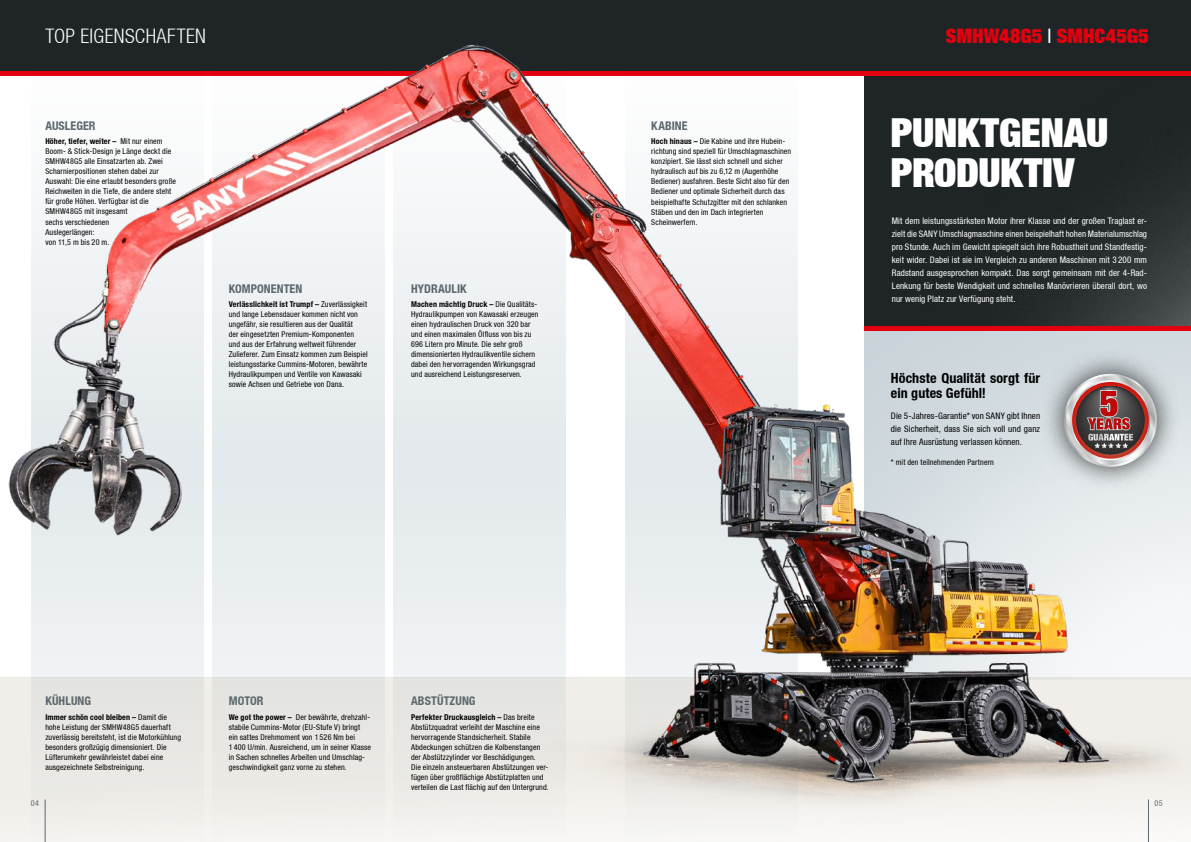
<style>
.page{position:relative;width:1191px;height:842px;background:#fff}
.page>*{position:absolute;margin:0;border:0;box-sizing:border-box;transform-origin:0 0}
.t1{font:900 40px/40px "Context Reprise Extra Black S Si Extra";letter-spacing:-.01em;color:#fff}
.t2{font:900 20px "Context Reprise Extra Black S Si Extra";letter-spacing:.005em;color:#e3000f}
.t3{font:700 20px "Context Reprise Light Cond S Si";letter-spacing:.015em;color:#fff}
.t4{font:700 condensed 14px/15px "Context Reprise Condensed S Si";letter-spacing:.005em;color:#000}
.t5{font:700 condensed 12px "Context Reprise Condensed S Si";letter-spacing:.005em;color:#5d686d}
.t6{font:9px/13px "Context Reprise Condensed S Si Condensed";letter-spacing:.01em;color:#fff;text-align:justify}
.t7{font:9px/13px "Context Reprise Condensed S Si Condensed";letter-spacing:.01em;color:#000;text-align:justify}
.t8{font:8px/10px "Context Reprise Condensed S Si Condensed";letter-spacing:.015em;color:#000}
.t9{font:700 condensed 8px "Context Reprise Condensed S Si";letter-spacing:.02em;color:#000}
.t10{font:8px "Context Reprise Condensed S Si Condensed";color:#5d686d}
.s1{color:#fff}
.s2{font-family:"Context Reprise Condensed S Si Condensed";font-weight:400;font-stretch:normal}
.s3{font-family:"Context Reprise Condensed S Si";font-weight:700;font-stretch:condensed}
</style>
<div class="page">
<img style="left:0;top:0;width:1191px;height:842px">
<hr style="left:45px;top:799px;width:1px;height:43px;background:#5d686d">
<hr style="left:1148px;top:799px;width:1px;height:43px;background:#5d686d">
<h2 class="t3" style="left:45px;top:24px;width:162px">TOP EIGENSCHAFTEN</h2>
<h2 class="t2" style="left:946px;top:22px;width:204px">SMHW48G5 <span class="s1">|</span> SMHC45G5</h2>
<h3 class="t5" style="left:45px;top:118px;width:52px">AUSLEGER</h3>
<p class="t9" style="left:45px;top:137px;width:119px">Höher, tiefer, weiter – <span class="s2">Mit nur einem</span></p>
<p class="t8" style="left:45px;top:147px;width:132px">Boom- &amp; Stick-Design je Länge deckt die<br>SMHW48G5 alle Einsatzarten ab. Zwei<br>Scharnierpositionen stehen dabei zur<br>Auswahl: Die eine erlaubt besonders große<br>Reichweiten in die Tiefe, die andere steht für große Höhen. Verfügbar ist die<br>SMHW48G5 mit insgesamt<br>sechs verschiedenen<br>Auslegerlängen:<br>von 11,5 m bis 20 m.</p>
<h3 class="t5" style="left:229px;top:281px;width:75px">KOMPONENTEN</h3>
<p class="t9" style="left:229px;top:300px;width:140px">Verlässlichkeit ist Trumpf – <span class="s2">Zuverlässigkeit</span></p>
<p class="t8" style="left:229px;top:309px;width:140px">und lange Lebensdauer kommen nicht von ungefähr, sie resultieren aus der Qualität<br>der eingesetzten Premium-Komponenten<br>und aus der Erfahrung weltweit führender Zulieferer. Zum Einsatz kommen zum Beispiel leistungsstarke Cummins-Motoren, bewährte Hydraulikpumpen und Ventile von Kawasaki sowie Achsen und Getriebe von Dana.</p>
<h3 class="t5" style="left:411px;top:281px;width:57px">HYDRAULIK</h3>
<p class="t9" style="left:411px;top:300px;width:128px">Machen mächtig Druck – <span class="s2">Die Qualitäts-</span></p>
<p class="t8" style="left:411px;top:309px;width:129px">Hydraulikpumpen von Kawasaki erzeugen einen hydraulischen Druck von 320 bar und einen maximalen Ölfluss von bis zu 696 Litern pro Minute. Die sehr groß dimensionierten Hydraulikventile sichern dabei den hervorragenden Wirkungsgrad und ausreichend Leistungsreserven.</p>
<h3 class="t5" style="left:651px;top:118px;width:38px">KABINE</h3>
<p class="t8" style="left:651px;top:137px;width:141px"><span class="s3">Hoch hinaus –</span> Die Kabine und ihre Hubein&shy;richtung sind speziell für Umschlagmaschinen konzipiert. Sie lässt sich schnell und sicher hydraulisch auf bis zu 6,12 m (Augenhöhe Bediener) ausfahren. Beste Sicht also für den Bediener und optimale Sicherheit durch das beispielhafte Schutzgitter mit den schlanken Stäben und den im Dach integrierten Scheinwerfern.</p>
<h1 class="t1" style="left:890px;top:112px;width:219px">PUNKTGENAU<br>PRODUKTIV</h1>
<p class="t6" style="left:891px;top:214px;width:257px">Mit dem leistungsstärksten Motor ihrer Klasse und der großen Traglast er&shy;zielt die SANY Umschlagmaschine einen beispielhaft hohen Materialumschlag pro Stunde. Auch im Gewicht spiegelt sich ihre Robustheit und Standfestig&shy;keit wider. Dabei ist sie im Vergleich zu anderen Maschinen mit 3 200 mm Radstand ausgesprochen kompakt. Das sorgt gemeinsam mit der 4-Rad-Lenkung für beste Wendigkeit und schnelles Manövrieren überall dort, wo nur wenig Platz zur Verfügung steht.</p>
<h3 class="t4" style="left:891px;top:370px;width:151px">Höchste Qualität sorgt für ein gutes Gefühl!</h3>
<p class="t7" style="left:891px;top:409px;width:151px">Die 5-Jahres-Garantie* von SANY gibt Ihnen die Sicherheit, dass Sie sich voll und ganz auf Ihre Ausrüstung verlassen können.</p>
<p class="t8" style="left:891px;top:457px;width:104px">* mit den teilnehmenden Partnern</p>
<h3 class="t5" style="left:45px;top:693px;width:47px">KÜHLUNG</h3>
<h3 class="t5" style="left:229px;top:693px;width:36px">MOTOR</h3>
<h3 class="t5" style="left:411px;top:693px;width:66px">ABSTÜTZUNG</h3>
<p class="t9" style="left:45px;top:712px;width:123px">Immer schön cool bleiben – <span class="s2">Damit die</span></p>
<p class="t8" style="left:45px;top:722px;width:137px">hohe Leistung der SMHW48G5 dauerhaft zuverlässig bereitsteht, ist die Motorkühlung besonders großzügig dimensioniert. Die Lüfterumkehr gewährleistet dabei eine ausgezeichnete Selbstreinigung.</p>
<p class="t8" style="left:229px;top:712px;width:144px"><span class="s3">We got the power –</span> Der bewährte, drehzahl&shy;stabile Cummins-Motor (EU-Stufe V) bringt ein sattes Drehmoment von 1 526 Nm bei<br>1 400 U/min. Ausreichend, um in seiner Klasse in Sachen schnelles Arbeiten und Umschlag&shy;geschwindigkeit ganz vorne zu stehen.</p>
<p class="t9" style="left:411px;top:712px;width:125px">Perfekter Druckausgleich – <span class="s2">Das breite</span></p>
<p class="t8" style="left:411px;top:722px;width:139px">Abstützquadrat verleiht der Maschine eine hervorragende Standsicherheit. Stabile Abdeckungen schützen die Kolbenstangen der Abstützzylinder vor Beschädigungen.<br>Die einzeln ansteuerbaren Abstützungen ver&shy;fügen über großflächige Abstützplatten und verteilen die Last flächig auf den Untergrund.</p>
<p class="t10" style="left:31px;top:798px;width:10px">04</p>
<p class="t10" style="left:1154px;top:798px;width:9px">05</p>
</div>
